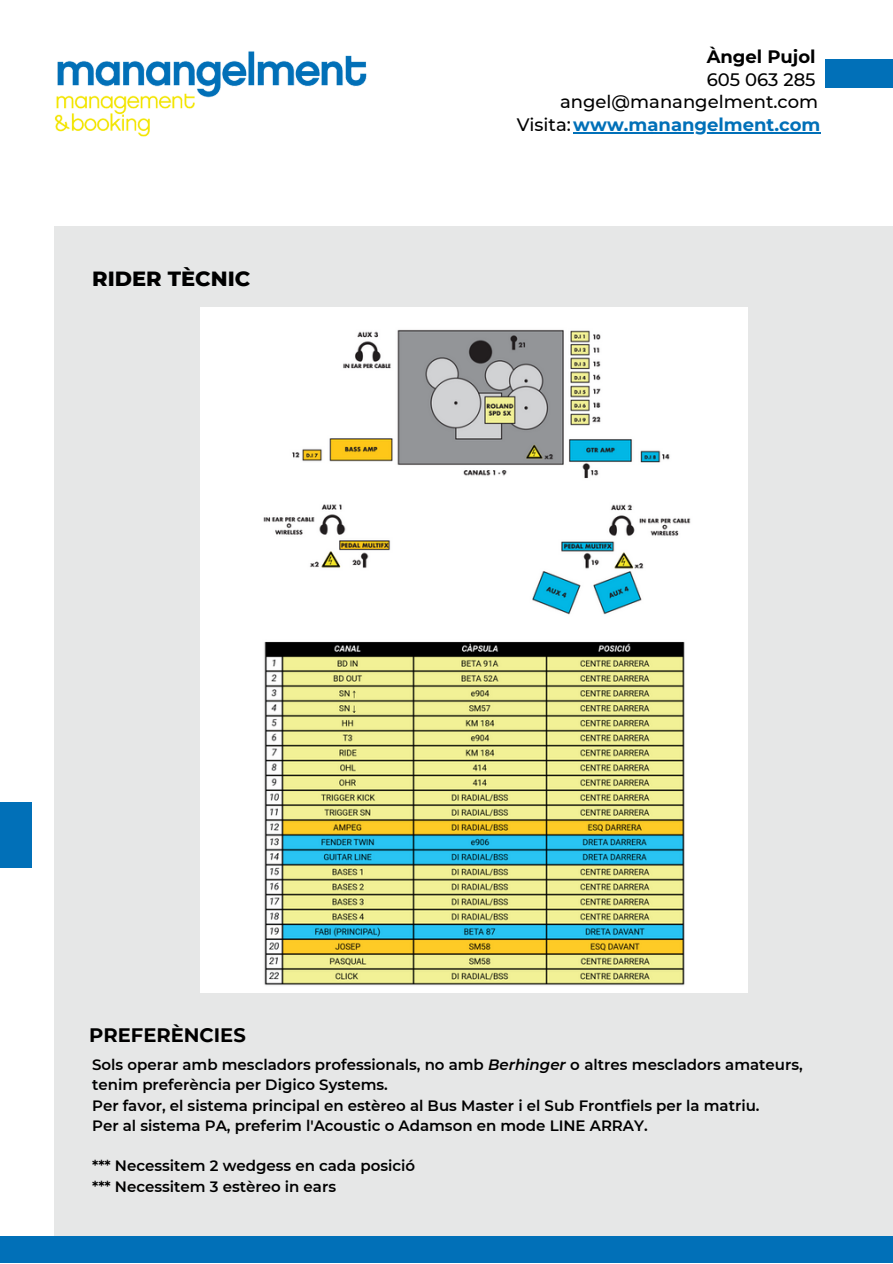
<style>
.page{position:relative;width:893px;height:1264px;background:#fff}
.page>*{position:absolute;margin:0;border:0;box-sizing:border-box;transform-origin:0 0}
.t1{font:800 21px "Montserrat";color:#000}
.t2{font:700 19.5px "Montserrat";color:#000}
.t3{font:500 18px "Montserrat";color:#000}
.t4{font:700 18px "Montserrat";color:#0170b8}
.t5{font:700 18px "Montserrat";color:#000}
.t6{font:600 15px/20.2px "Montserrat";color:#000}
.s1{font-weight:500;color:#000}
.s2{font-style:italic}
</style>
<div class="page">
<div style="left:825px;top:59px;width:67px;height:28px;background:#0170b8"></div>
<div style="left:55px;top:226px;width:837px;height:1036px;background:#e6e7e7"></div>
<div style="left:0;top:1235px;width:892px;height:27px;background:#0170b8"></div>
<div style="left:0;top:802px;width:32px;height:66px;background:#0170b8"></div>
<img style="left:54px;top:51px;width:313px;height:86px">
<img style="left:201px;top:308px;width:546px;height:684px">
<hr style="left:573px;top:132px;width:247px;height:2px;background:#0170b8">
<p class="t5" style="left:706px;top:45px;width:110px">Àngel Pujol</p>
<p class="t1" style="left:92px;top:265px;width:160px">RIDER TÈCNIC</p>
<p class="t3" style="left:706px;top:68px;width:110px">605 063 285</p>
<p class="t3" style="left:560px;top:91px;width:259px">angel@manangelment.com</p>
<p class="t4" style="left:516px;top:114px;width:305px"><span class="s1">Visita:</span>www.manangelment.com</p>
<p class="t2" style="left:89px;top:1022px;width:158px">PREFERÈNCIES</p>
<p class="t6" style="left:92px;top:1054px;width:712px">Sols operar amb mescladors professionals, no amb <span class="s2">Berhinger</span> o altres mescladors amateurs, tenim preferència per Digico Systems.</p>
<p class="t6" style="left:92px;top:1095px;width:668px">Per favor, el sistema principal en estèreo al Bus Master i el Sub Frontfiels per la matriu.</p>
<p class="t6" style="left:92px;top:1115px;width:557px">Per al sistema PA, preferim l'Acoustic o Adamson en mode LINE ARRAY.</p>
<p class="t6" style="left:92px;top:1155px;width:324px">*** Necessitem 2 wedgess en cada posició</p>
<p class="t6" style="left:92px;top:1175px;width:245px">*** Necessitem 3 estèreo in ears</p>
</div>
